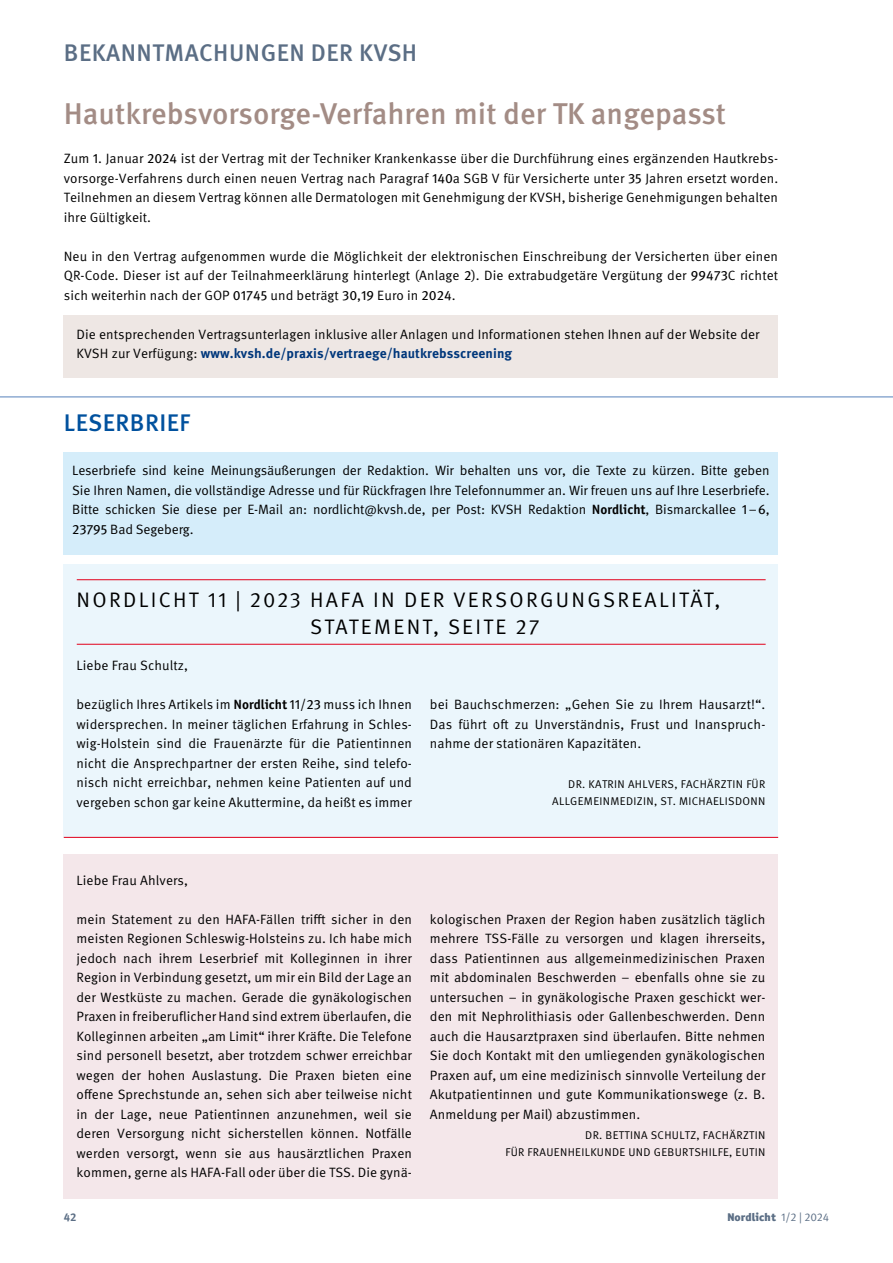
<style>
.page{position:relative;width:893px;height:1263px;background:#fff}
.page>*{position:absolute;margin:0;border:0;box-sizing:border-box;transform-origin:0 0}
.H1_Recht{font:500 30px "Meta OT";color:#a38c85}
.t1{font:500 24px "Meta OT";letter-spacing:.02em;color:#5b6e85}
.New_Rubrik_blue{font:500 24px "Meta OT";letter-spacing:.02em;color:#00519e}
.RUBRIK_Dax_red{font:21px/27px "Meta OT";letter-spacing:.11em;color:#000}
.New_copy{font:13.5px/19.5px "Meta OT";letter-spacing:.005em;color:#000;text-align:justify}
.Info_Kasten_Recht_co{font:13.5px/19.5px "Meta OT";letter-spacing:.005em;color:#000}
.Autor_KVSH{font:11.25px/16.5px "Meta OT";letter-spacing:.03em;color:#000;text-align:right}
.t2{font:11.25px "Officina Sans Black ITC";letter-spacing:.005em;color:#5b6e85}
.t3{font:700 11.25px "Meta OT";color:#5b6e85}
.s1{font-style:inherit}
.s2{font-weight:700;color:#00377b}
.s3{font-family:"Officina Sans Bold ITC"}
.s4{font-family:"Meta OT"}
</style>
<div class="page">
<div style="left:64px;top:855px;width:714px;height:344px;background:#f4e7ea"></div>
<div style="left:64px;top:315px;width:714px;height:63px;background:#eee7e4"></div>
<div style="left:64px;top:564px;width:714px;height:274px;background:#ebf6fc"></div>
<hr style="left:77px;top:579px;width:689px;height:1px;background:#e2001a">
<hr style="left:77px;top:644px;width:689px;height:1px;background:#e2001a">
<div style="left:64px;top:452px;width:714px;height:102px;background:#d5edfa"></div>
<hr style="left:0;top:396px;width:893px;height:1px;background:#5781bc">
<hr style="left:64px;top:837px;width:714px;height:1px;background:#e2001a">
<h2 class="t1" style="left:64px;top:38px;width:355px">BEKANNTMACHUNGEN DER KVSH</h2>
<p class="H1_Recht" style="left:64px;top:95px;width:664px">Hautkrebsvorsorge-Verfahren mit der TK angepasst</p>
<p class="New_copy" style="left:64px;top:149px;width:716px">Zum <span class="s1">1</span>. Januar <span class="s1">2024</span> ist der Vertrag mit der Techniker Krankenkasse über die Durchführung eines ergänzenden Hautkrebs&shy;vorsorge-Verfahrens durch einen neuen Vertrag nach Paragraf <span class="s1">140</span>a SGB V für Versicherte unter <span class="s1">35</span> Jahren ersetzt worden.<br>Teilnehmen an diesem Vertrag können alle Dermatologen mit Genehmigung der KVSH, bisherige Genehmigungen behalten ihre Gültigkeit.</p>
<p class="New_copy" style="left:64px;top:246px;width:716px">Neu in den Vertrag aufgenommen wurde die Möglichkeit der elektronischen Einschreibung der Versicherten über einen QR-Code. Dieser ist auf der Teilnahmeerklärung hinterlegt (Anlage <span class="s1">2</span>). Die extrabudgetäre Vergütung der <span class="s1">99473</span>C richtet sich weiterhin nach der GOP <span class="s1">01745</span> und beträgt <span class="s1">30</span>,<span class="s1">19</span> Euro in <span class="s1">2024</span>.</p>
<p class="Info_Kasten_Recht_co" style="left:77px;top:324px;width:685px">Die entsprechenden Vertragsunterlagen inklusive aller Anlagen und Informationen stehen Ihnen auf der Website der<br>KVSH zur Verfügung: <span class="s2">www.kvsh.de/praxis/vertraege/hautkrebsscreening</span></p>
<p class="New_Rubrik_blue" style="left:64px;top:408px;width:128px">LESERBRIEF</p>
<p class="New_copy" style="left:72px;top:461px;width:699px">Leserbriefe sind keine Meinungsäußerungen der Redaktion. Wir behalten uns vor, die Texte zu kürzen. Bitte geben Sie Ihren Namen, die vollständige Adresse und für Rückfragen Ihre Telefonnummer an. Wir freuen uns auf Ihre Leserbriefe.<br>Bitte schicken Sie diese per E-Mail an: nordlicht@kvsh.de, per Post: KVSH Redaktion <span class="s3">Nordlicht</span>, Bismarckallee <span class="s1">1</span>–<span class="s1">6</span>, <span class="s1">23795</span> Bad Segeberg.</p>
<p class="RUBRIK_Dax_red" style="left:310px;top:586px;width:412px;text-indent:-233px">NORDLICHT 11 | 2023 HAFA IN DER VERSORGUNGSREALITÄT,<br>STATEMENT, SEITE 27</p>
<p class="New_copy" style="left:77px;top:656px;width:113px">Liebe Frau Schultz,</p>
<p class="New_copy" style="left:77px;top:695px;width:337px">bezüglich Ihres Artikels im <span class="s3">Nordlicht</span> <span class="s1">11</span>/<span class="s1">23</span> muss ich Ihnen widersprechen. In meiner täglichen Erfahrung in Schles&shy;wig-Holstein sind die Frauenärzte für die Patientinnen nicht die Ansprechpartner der ersten Reihe, sind telefo&shy;nisch nicht erreichbar, nehmen keine Patienten auf und vergeben schon gar keine Akuttermine, da heißt es immer</p>
<p class="New_copy" style="left:430px;top:695px;width:337px">bei Bauchschmerzen: „Gehen Sie zu Ihrem Hausarzt!“.<br>Das führt oft zu Unverständnis, Frust und Inanspruch&shy;nahme der stationären Kapazitäten.</p>
<p class="Autor_KVSH" style="left:552px;top:776px;width:215px">DR. KATRIN AHLVERS, FACHÄRZTIN FÜR<br>ALLGEMEINMEDIZIN, ST. MICHAELISDONN</p>
<p class="New_copy" style="left:77px;top:870px;width:113px">Liebe Frau Ahlvers,</p>
<p class="New_copy" style="left:77px;top:909px;width:337px">mein Statement zu den HAFA-Fällen trifft sicher in den meisten Regionen Schleswig-Holsteins zu. Ich habe mich jedoch nach ihrem Leserbrief mit Kolleginnen in ihrer Region in Verbindung gesetzt, um mir ein Bild der Lage an der Westküste zu machen. Gerade die gynäkologischen Praxen in freiberuflicher Hand sind extrem überlaufen, die Kolleginnen arbeiten „am Limit“ ihrer Kräfte. Die Telefone sind personell besetzt, aber trotzdem schwer erreichbar wegen der hohen Auslastung. Die Praxen bieten eine offene Sprechstunde an, sehen sich aber teilweise nicht in der Lage, neue Patientinnen anzunehmen, weil sie deren Versorgung nicht sicherstellen können. Notfälle werden versorgt, wenn sie aus hausärztlichen Praxen kommen, gerne als HAFA-Fall oder über die TSS. Die gynä-</p>
<p class="New_copy" style="left:430px;top:909px;width:337px">kologischen Praxen der Region haben zusätzlich täglich mehrere TSS-Fälle zu versorgen und klagen ihrerseits, dass Patientinnen aus allgemeinmedizinischen Praxen mit abdominalen Beschwerden – ebenfalls ohne sie zu untersuchen – in gynäkologische Praxen geschickt wer&shy;den mit Nephrolithiasis oder Gallenbeschwerden. Denn auch die Hausarztpraxen sind überlaufen. Bitte nehmen Sie doch Kontakt mit den umliegenden gynäkologischen Praxen auf, um eine medizinisch sinnvolle Verteilung der Akutpatientinnen und gute Kommunikationswege (z. B.<br>Anmeldung per Mail) abzustimmen.</p>
<p class="Autor_KVSH" style="left:505px;top:1127px;width:261px">DR. BETTINA SCHULTZ, FACHÄRZTIN<br>FÜR FRAUENHEILKUNDE UND GEBURTSHILFE, EUTIN</p>
<p class="t3" style="left:64px;top:1209px;width:14px">42</p>
<p class="t2" style="left:727px;top:1209px;width:103px">Nordlicht <span class="s4">1/2 | 2024</span></p>
</div>
